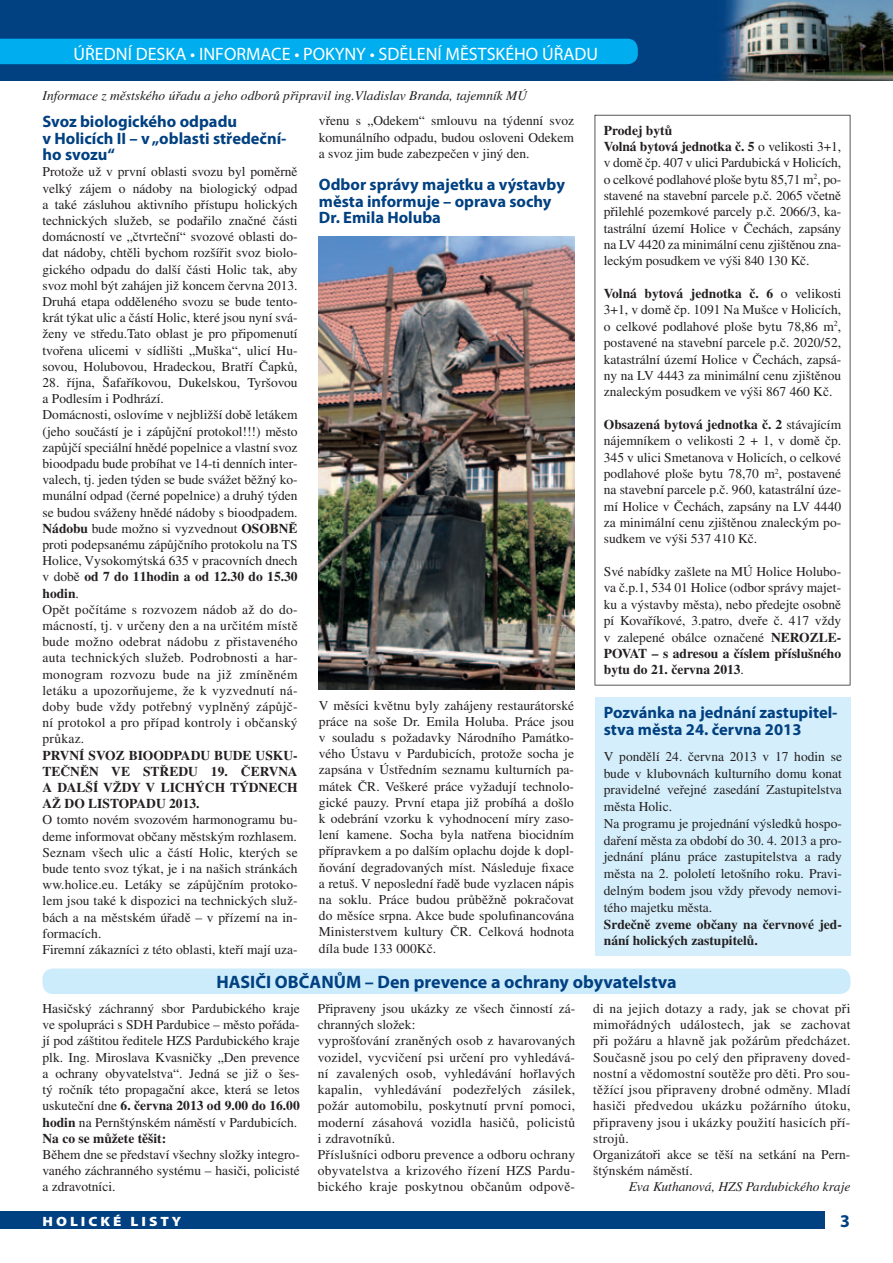
<style>
.page{position:relative;width:893px;height:1263px;background:#fff}
.page>*{position:absolute;margin:0;border:0;box-sizing:border-box;transform-origin:0 0}
.t1{font:18px "Myriad Pro";color:#fff}
.t2{font:700 18px "Myriad Pro";color:#014081}
.t3{font:700 16.5px/16.5px "Myriad Pro";color:#014081}
.t4{font:13.5px/16.2px "Times CE";color:#231f20;text-align:justify}
.t5{font:13.5px/16.2px "Times CE";letter-spacing:.02em;color:#231f20}
.t6{font:700 13.5px/16.2px "Times CE";color:#231f20;text-align:justify}
.t7{font:italic 13.5px "Times CE";color:#231f20}
.t8{font:900 13.5px "Myriad Pro";letter-spacing:.2em;color:#fff;scale:1.11 1}
.s1{font-weight:700}
</style>
<div class="page">
<div style="left:0;top:0;width:893px;height:81px;background:#014081"></div>
<div style="left:0;top:39px;width:638px;height:25px;background:#00aeef"></div>
<div style="left:0;top:1212px;width:825px;height:17px;background:#014081"></div>
<img style="left:319px;top:237px;width:255px;height:452px">
<div style="left:43px;top:968px;width:807px;height:26px;background:#ccecfb;border-radius:10px"></div>
<div style="left:595px;top:697px;width:255px;height:258px;background:#d4effb"></div>
<svg style="left:595px;top:115px;width:255px;height:570px"></svg>
<img style="left:722px;top:0;width:171px;height:81px">
<h1 class="t1" style="left:74px;top:42px;width:526px">ÚŘEDNÍ DESKA • INFORMACE • POKYNY • SDĚLENÍ MĚSTSKÉHO ÚŘADU</h1>
<p class="t7" style="left:43px;top:87px;width:486px">Informace z městského úřadu a jeho odborů připravil ing.Vladislav Branda, tajemník MÚ</p>
<p class="t3" style="left:43px;top:113px;width:246px">Svoz biologického odpadu<br>v Holicích II – v „oblasti středeční&shy;ho svozu“</p>
<p class="t4" style="left:43px;top:164px;width:257px">Protože už v první oblasti svozu byl poměrně velký zájem o nádoby na biologický odpad a také zásluhou aktivního přístupu holických technických služeb, se podařilo značné části domácností ve „čtvrteční“ svozové oblasti do&shy;dat nádoby, chtěli bychom rozšířit svoz biolo&shy;gického odpadu do další části Holic tak, aby svoz mohl být zahájen již koncem června 2013.<br>Druhá etapa odděleného svozu se bude tento&shy;krát týkat ulic a částí Holic, které jsou nyní svá&shy;ženy ve středu.Tato oblast je pro připomenutí tvořena ulicemi v sídlišti „Muška“, ulicí Hu&shy;sovou, Holubovou, Hradeckou, Bratří Čapků,</p>
<p class="t4" style="left:43px;top:374px;width:257px;text-align:left">28. října, Šafaříkovou, Dukelskou, Tyršovou a Podlesím i Podhrází.<br>Domácnosti, oslovíme v nejbližší době letákem (jeho součástí je i zápůjční protokol!!!) město zapůjčí speciální hnědé popelnice a vlastní svoz bioodpadu bude probíhat ve 14-ti denních inter&shy;valech, tj. jeden týden se bude svážet běžný ko&shy;munální odpad (černé popelnice) a druhý týden se budou sváženy hnědé nádoby s bioodpadem.<br><span class="s1">Nádobu</span> bude možno si vyzvednout <span class="s1">OSOBNĚ </span>proti podepsanému zápůjčního protokolu na TS Holice, Vysokomýtská 635 v pracovních dnech v době <span class="s1">od 7 do 11hodin a od 12.30 do 15.30 hodin</span>.<br>Opět počítáme s rozvozem nádob až do do&shy;mácností, tj. v určeny den a na určitém místě bude možno odebrat nádobu z přistaveného auta technických služeb. Podrobnosti a har&shy;monogram rozvozu bude na již zmíněném letáku a upozorňujeme, že k vyzvednutí ná&shy;doby bude vždy potřebný vyplněný zápůjč&shy;ní protokol a pro případ kontroly i občanský průkaz.</p>
<p class="t6" style="left:43px;top:747px;width:257px">PRVNÍ SVOZ BIOODPADU BUDE USKU-TEČNĚN VE STŘEDU 19. ČERVNA A DALŠÍ VŽDY V LICHÝCH TÝDNECH AŽ DO LISTOPADU 2013.</p>
<p class="t4" style="left:43px;top:812px;width:257px;text-align:left">O tomto novém svozovém harmonogramu bu&shy;deme informovat občany městským rozhlasem.<br>Seznam všech ulic a částí Holic, kterých se bude tento svoz týkat, je i na našich stránkách ww.holice.eu. Letáky se zápůjčním protoko&shy;lem jsou také k dispozici na technických služ&shy;bách a na městském úřadě – v přízemí na in&shy;formacích.<br>Firemní zákazníci z této oblasti, kteří mají uza-</p>
<p class="t4" style="left:319px;top:113px;width:257px">vřenu s „Odekem“ smlouvu na týdenní svoz komunálního odpadu, budou osloveni Odekem a svoz jim bude zabezpečen v jiný den.</p>
<p class="t3" style="left:319px;top:176px;width:248px">Odbor správy majetku a výstavby města informuje – oprava sochy<br>Dr. Emila Holuba</p>
<p class="t4" style="left:319px;top:697px;width:257px">V měsíci květnu byly zahájeny restaurátorské práce na soše Dr. Emila Holuba. Práce jsou v souladu s požadavky Národního Památko&shy;vého Ústavu v Pardubicích, protože socha je zapsána v Ústředním seznamu kulturních pa&shy;mátek ČR. Veškeré práce vyžadují technolo&shy;gické pauzy. První etapa již probíhá a došlo k odebrání vzorku k vyhodnocení míry zaso&shy;lení kamene. Socha byla natřena biocidním přípravkem a po dalším oplachu dojde k dopl&shy;ňování degradovaných míst. Následuje fixace a retuš. V neposlední řadě bude vyzlacen nápis na soklu. Práce budou průběžně pokračovat do měsíce srpna. Akce bude spolufinancována Ministerstvem kultury ČR. Celková hodnota díla bude 133 000Kč.</p>
<p class="t4" style="left:604px;top:122px;width:239px;text-align:left"><span class="s1">Prodej bytů<br>Volná bytová jednotka č. 5</span> o velikosti 3+1, v domě čp. 407 v ulici Pardubická v Holicích, o celkové podlahové ploše bytu 85,71 m<sup>2</sup>, po&shy;stavené na stavební parcele p.č. 2065 včetně přilehlé pozemkové parcely p.č. 2066/3, ka&shy;tastrální území Holice v Čechách, zapsány na LV 4420 za minimální cenu zjištěnou zna&shy;leckým posudkem ve výši 840 130 Kč.</p>
<p class="t4" style="left:604px;top:285px;width:239px"><span class="s1">Volná bytová jednotka č. 6</span> o velikosti 3+1, v domě čp. 1091 Na Mušce v Holicích, o celkové podlahové ploše bytu 78,86 m<sup>2</sup>, postavené na stavební parcele p.č. 2020/52, katastrální území Holice v Čechách, zapsá&shy;ny na LV 4443 za minimální cenu zjištěnou znaleckým posudkem ve výši 867 460 Kč.</p>
<p class="t4" style="left:604px;top:416px;width:239px"><span class="s1">Obsazená bytová jednotka č. 2</span> stávajícím nájemníkem o velikosti 2 + 1, v domě čp.<br>345 v ulici Smetanova v Holicích, o celkové podlahové ploše bytu 78,70 m<sup>2</sup>, postavené na stavební parcele p.č. 960, katastrální úze&shy;mí Holice v Čechách, zapsány na LV 4440 za minimální cenu zjištěnou znaleckým po&shy;sudkem ve výši 537 410 Kč.</p>
<p class="t4" style="left:604px;top:563px;width:239px">Své nabídky zašlete na MÚ Holice Holubo&shy;va č.p.1, 534 01 Holice (odbor správy majet&shy;ku a výstavby města), nebo předejte osobně pí Kovaříkové, 3.patro, dveře č. 417 vždy v zalepené obálce označené <span class="s1">NEROZLE-POVAT – s adresou a číslem příslušného bytu do 21. června 2013</span>.</p>
<p class="t3" style="left:604px;top:704px;width:235px;line-height:17.1px">Pozvánka na jednání zastupitel&shy;stva města 24. června 2013</p>
<p class="t4" style="left:604px;top:747px;width:240px;line-height:16.8px;text-align:left">V pondělí 24. června 2013 v 17 hodin se bude v klubovnách kulturního domu konat pravidelné veřejné zasedání Zastupitelstva města Holic.<br>Na programu je projednání výsledků hospo&shy;daření města za období do 30. 4. 2013 a pro&shy;jednání plánu práce zastupitelstva a rady města na 2. pololetí letošního roku. Pravi&shy;delným bodem jsou vždy převody nemovi&shy;tého majetku města.</p>
<p class="t6" style="left:604px;top:915px;width:240px;line-height:16.8px">Srdečně zveme občany na červnové jed&shy;nání holických zastupitelů.</p>
<h1 class="t2" style="left:216px;top:970px;width:462px">HASIČI OBČANŮM – Den prevence a ochrany obyvatelstva</h1>
<p class="t4" style="left:43px;top:1000px;width:259px;text-align:left">Hasičský záchranný sbor Pardubického kraje ve spolupráci s SDH Pardubice – město pořáda&shy;jí pod záštitou ředitele HZS Pardubického kraje plk. Ing. Miroslava Kvasničky „Den prevence a ochrany obyvatelstva“. Jedná se již o šes&shy;tý ročník této propagační akce, která se letos uskuteční dne <span class="s1">6. června 2013 od 9.00 do 16.00 hodin</span> na Pernštýnském náměstí v Pardubicích.<br><span class="s1">Na co se můžete těšit:</span></p>
<p class="t4" style="left:43px;top:1146px;width:259px">Během dne se představí všechny složky integro&shy;vaného záchranného systému – hasiči, policisté a zdravotníci.</p>
<p class="t4" style="left:318px;top:1000px;width:259px;text-align:left">Připraveny jsou ukázky ze všech činností zá&shy;chranných složek:<br>vyprošťování zraněných osob z havarovaných vozidel, vycvičení psi určení pro vyhledává&shy;ní zavalených osob, vyhledávání hořlavých kapalin, vyhledávání podezřelých zásilek, požár automobilu, poskytnutí první pomoci, moderní zásahová vozidla hasičů, policistů i zdravotníků.<br>Příslušníci odboru prevence a odboru ochrany obyvatelstva a krizového řízení HZS Pardu&shy;bického kraje poskytnou občanům odpově-</p>
<p class="t5" style="left:593px;top:1000px;width:259px">di na jejich dotazy a rady, jak se chovat při mimořádných událostech, jak se zachovat při požáru a hlavně jak požárům předcházet.<br>Současně jsou po celý den připraveny doved&shy;nostní a vědomostní soutěže pro děti. Pro sou&shy;těžící jsou připraveny drobné odměny. Mladí hasiči předvedou ukázku požárního útoku, připraveny jsou i ukázky použití hasicích pří&shy;strojů.<br>Organizátoři akce se těší na setkání na Pern&shy;štýnském náměstí.</p>
<p class="t7" style="left:629px;top:1179px;width:223px">Eva Kuthanová, HZS Pardubického kraje</p>
<p class="t8" style="left:43px;top:1212px;width:127px">HOLICKÉ LISTY</p>
<h1 class="t2" style="left:840px;top:1209px;width:11px">3</h1>
</div>
